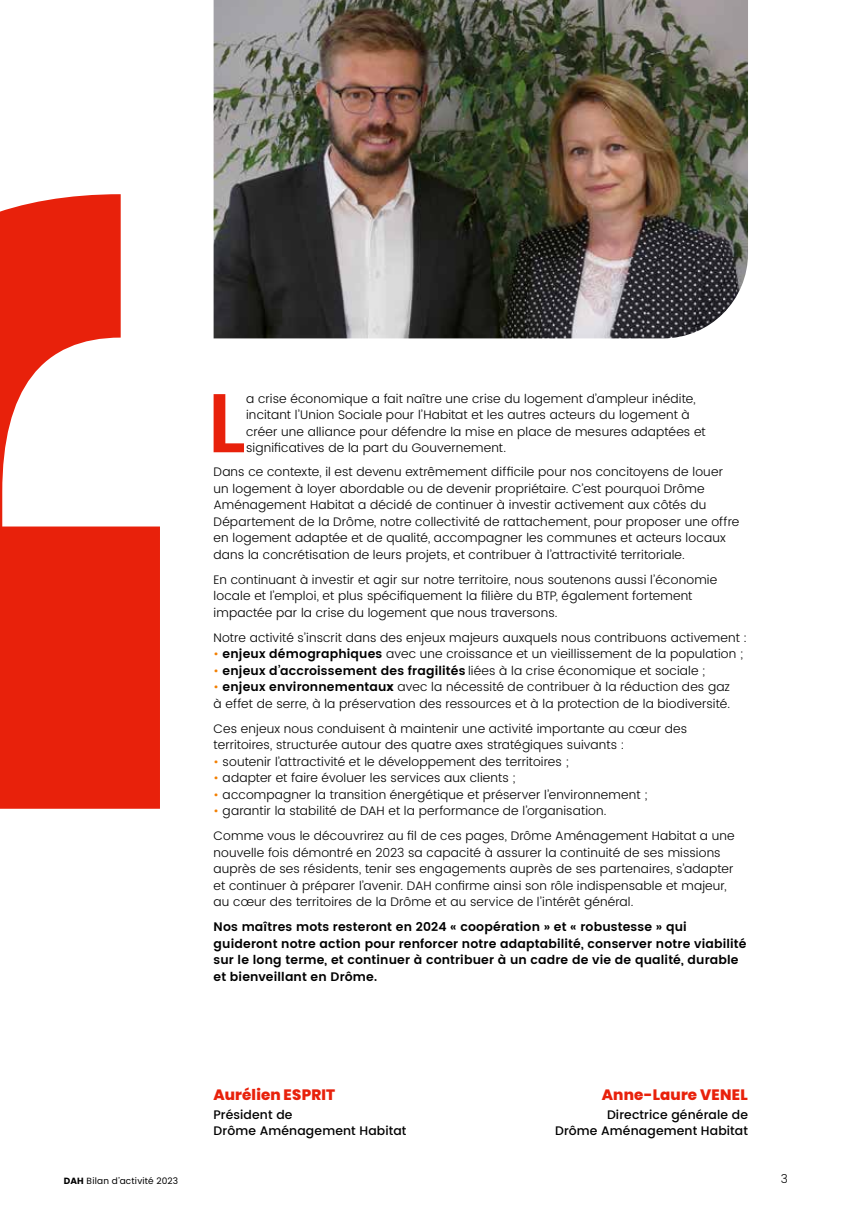
<style>
.page{position:relative;width:851px;height:1212px;background:#fff}
.page>*{position:absolute;margin:0;border:0;box-sizing:border-box;transform-origin:0 0}
.t1{font:600 83.25px "Poppins";color:#e8210b}
.t2{font:800 15px "Poppins";letter-spacing:.01em;color:#e8210b}
.t3{font:300 12.3px/16.5px "Poppins";letter-spacing:.01em;color:#000}
.t4{font:600 12.3px/16.5px "Poppins";letter-spacing:.01em;color:#000}
.t5{font:500 12.3px "Poppins";letter-spacing:.01em;color:#000}
.t6{font:300 12px "Poppins";color:#000}
.t7{font:9px "Poppins";letter-spacing:.025em;color:#000}
.s1{color:#f27f00}
.s2{font-weight:600}
.s3{font-weight:300;color:#f27f00}
.s4{font-weight:300}
.s5{font-weight:700}
</style>
<div class="page">
<svg style="left:0;top:194px;width:160px;height:615px;fill:#e8210b"></svg>
<img style="left:213px;top:0;width:534px;height:338px">
<h1 class="t1" style="left:207px;top:361px;width:40px">L</h1>
<p class="t3" style="left:246px;top:391px;width:461px">a crise économique a fait naître une crise du logement d’ampleur inédite, incitant l’Union Sociale pour l’Habitat et les autres acteurs du logement à créer une alliance pour défendre la mise en place de mesures adaptées et significatives de la part du Gouvernement.</p>
<p class="t3" style="left:213px;top:464px;width:527px">Dans ce contexte, il est devenu extrêmement difficile pour nos concitoyens de louer un logement à loyer abordable ou de devenir propriétaire. C’est pourquoi Drôme Aménagement Habitat a décidé de continuer à investir activement aux côtés du Département de la Drôme, notre collectivité de rattachement, pour proposer une offre en logement adaptée et de qualité, accompagner les communes et acteurs locaux dans la concrétisation de leurs projets, et contribuer à l’attractivité territoriale.</p>
<p class="t3" style="left:213px;top:572px;width:505px">En continuant à investir et agir sur notre territoire, nous soutenons aussi l’économie locale et l’emploi, et plus spécifiquement la filière du BTP, également fortement impactée par la crise du logement que nous traversons.</p>
<p class="t3" style="left:213px;top:630px;width:535px">Notre activité s’inscrit dans des enjeux majeurs auxquels nous contribuons activement :</p>
<p class="t3" style="left:213px;top:646px;width:531px"><span class="s1">•</span> <span class="s2">enjeux démographiques</span> avec une croissance et un vieillissement de la population ;</p>
<p class="t4" style="left:213px;top:663px;width:493px"><span class="s3">•</span> enjeux d’accroissement des fragilités <span class="s4">liées à la crise économique et sociale ;</span></p>
<p class="t3" style="left:213px;top:679px;width:518px"><span class="s1">•</span> <span class="s2">enjeux environnementau</span><span class="s5">x</span> avec la nécessité de contribuer à la réduction des gaz à effet de serre, à la préservation des ressources et à la protection de la biodiversité.</p>
<p class="t3" style="left:213px;top:721px;width:475px">Ces enjeux nous conduisent à maintenir une activité importante au cœur des territoires, structurée autour des quatre axes stratégiques suivants :</p>
<p class="t3" style="left:213px;top:754px;width:356px"><span class="s1">•</span> soutenir l’attractivité et le développement des territoires ;</p>
<p class="t3" style="left:213px;top:770px;width:303px"><span class="s1">•</span> adapter et faire évoluer les services aux clients ;</p>
<p class="t3" style="left:213px;top:787px;width:435px"><span class="s1">•</span> accompagner la transition énergétique et préserver l’environnement ;</p>
<p class="t3" style="left:213px;top:799px;width:522px;line-height:25px"><span class="s1">•</span> garantir la stabilité de DAH et la performance de l’organisation.<br>Comme vous le découvrirez au fil de ces pages, Drôme Aménagement Habitat a une</p>
<p class="t3" style="left:213px;top:845px;width:521px">nouvelle fois démontré en 2023 sa capacité à assurer la continuité de ses missions auprès de ses résidents, tenir ses engagements auprès de ses partenaires, s’adapter et continuer à préparer l’avenir. DAH confirme ainsi son rôle indispensable et majeur, au cœur des territoires de la Drôme et au service de l’intérêt général.</p>
<p class="t4" style="left:213px;top:919px;width:534px">Nos maîtres mots resteront en 2024 « coopération » et « robustesse » qui guideront notre action pour renforcer notre adaptabilité, conserver notre viabilité sur le long terme, et continuer à contribuer à un cadre de vie de qualité, durable et bienveillant en Drôme.</p>
<p class="t7" style="left:64px;top:1174px;width:116px"><span class="s5">DAH</span> Bilan d’activité 2023</p>
<p class="t2" style="left:213px;top:1086px;width:123px">Aurélien ESPRIT</p>
<p class="t2" style="left:601px;top:1086px;width:148px">Anne-Laure VENEL</p>
<p class="t5" style="left:213px;top:1105px;width:80px">Président de</p>
<p class="t5" style="left:607px;top:1105px;width:142px">Directrice générale de</p>
<p class="t5" style="left:213px;top:1122px;width:194px">Drôme Aménagement Habitat</p>
<p class="t5" style="left:555px;top:1122px;width:194px">Drôme Aménagement Habitat</p>
<p class="t6" style="left:780px;top:1170px;width:9px">3</p>
</div>
